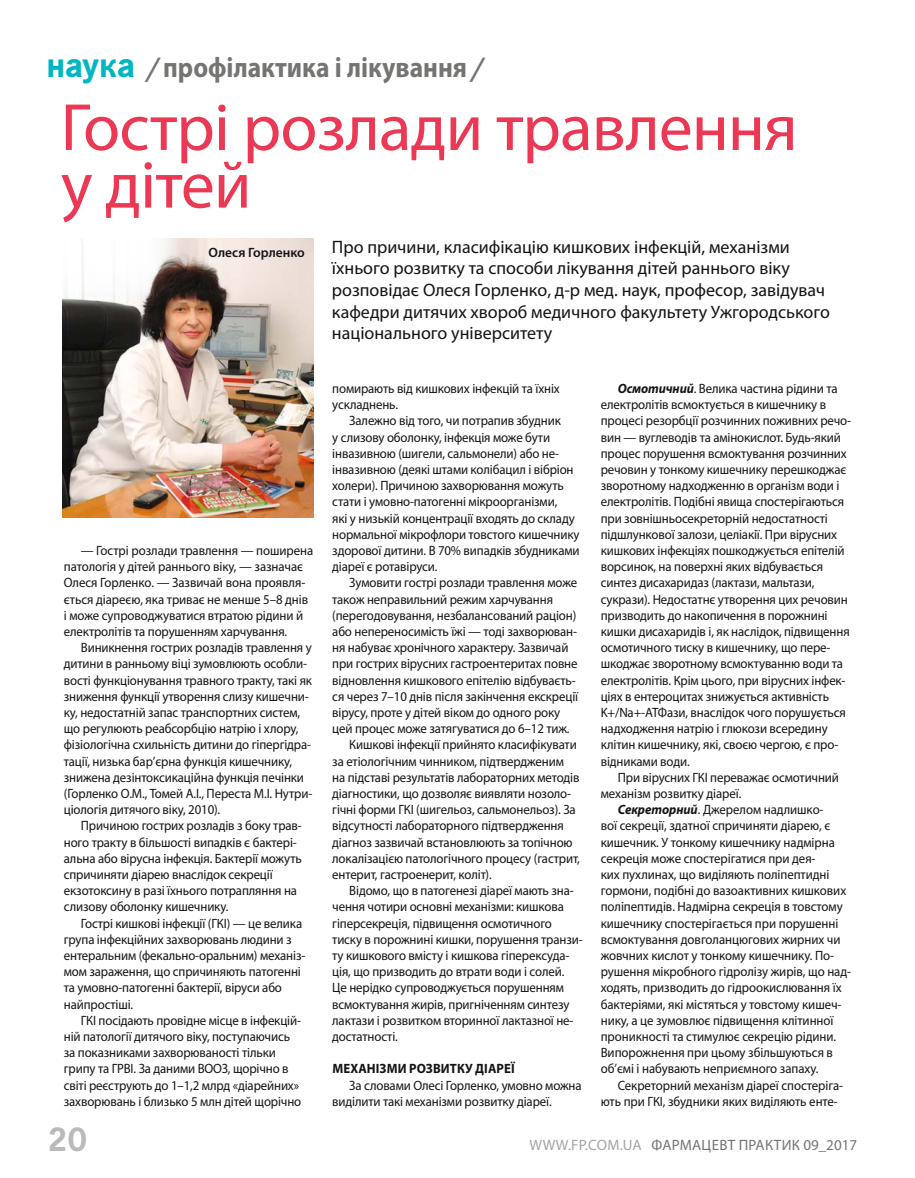
<style>
.page{position:relative;width:915px;height:1178px;background:#fff}
.page>*{position:absolute;margin:0;border:0;box-sizing:border-box;transform-origin:0 0}
.t1{font:67.2px/57.6px "Myriad Pro";letter-spacing:-.01em;color:#eb3854}
.t2{font:700 34.5px "News Paper C";color:#bababb}
.t3{font:700 28.5px "Myriad Pro";color:#747473;scale:.9 1}
.t4{font:18px/21.6px "Myriad Pro";color:#131413}
.t5{font:15px "Myriad Pro";letter-spacing:.02em;color:#747473}
.t6{font:13.5px/16.2px "Myriad Pro";letter-spacing:-.01em;color:#131413;scale:.95 1}
.t7{font:700 13.5px "Myriad Pro";letter-spacing:.01em;color:#131413;scale:.95 1}
.t8{font:600 13.5px "Myriad Pro";color:#131413}
.s1{font-family:"News Paper C";font-size:36px;color:#00b6c0}
.s2{font-family:"News Paper C"}
.s3{font-weight:700;font-style:italic}
.s4{color:#a3a4a4}
</style>
<div class="page">
<img style="left:62px;top:238px;width:251px;height:280px">
<h3 class="t3" style="left:47px;top:56px;width:486px"><span class="s1">наука</span> <span class="s2">/</span> профілактика і лікування <span class="s2">/</span></h3>
<h1 class="t1" style="left:61px;top:104px;width:738px">Гострі розлади травлення у дітей</h1>
<p class="t4" style="left:332px;top:237px;width:499px">Про причини, класифікацію кишкових інфекцій, механізми їхнього розвитку та способи лікування дітей раннього віку розповідає Олеся Горленко, д-р мед. наук, професор, завідувач кафедри дитячих хвороб медичного факультету Ужгородського національного університету</p>
<p class="t8" style="left:208px;top:247px;width:98px">Олеся Горленко</p>
<p class="t6" style="left:64px;top:543px;width:264px;text-indent:17px">— Гострі розлади травлення — поширена патологія у дітей раннього віку, — зазначає Олеся Горленко. — Зазвичай вона проявля&shy;ється діареєю, яка триває не менше 5–8 днів і може супроводжуватися втратою рідини й електролітів та порушенням харчування.</p>
<p class="t6" style="left:64px;top:640px;width:263px;text-indent:17px">Виникнення гострих розладів травлення у дитини в ранньому віці зумовлюють особли&shy;вості функціонування травного тракту, такі як зниження функції утворення слизу кишечни&shy;ку, недостатній запас транспортних систем, що регулюють реабсорбцію натрію і хлору, фізіологічна схильність дитини до гіпергідра&shy;тації, низька бар’єрна функція кишечнику, знижена дезінтоксикаційна функція печінки (Горленко О.М., Томей А.І., Переста М.І. Нутри&shy;ціологія дитячого віку, 2010).</p>
<p class="t6" style="left:64px;top:819px;width:252px;text-indent:17px">Причиною гострих розладів з боку трав&shy;ного тракту в більшості випадків є бактері&shy;альна або вірусна інфекція. Бактерії можуть спричиняти діарею внаслідок секреції екзотоксину в разі їхнього потрапляння на слизову оболонку кишечнику.</p>
<p class="t6" style="left:64px;top:916px;width:255px;text-indent:17px">Гострі кишкові інфекції (ГКІ) — це велика група інфекційних захворювань людини з ентеральним (фекально-оральним) механіз&shy;мом зараження, що спричиняють патогенні та умовно-патогенні бактерії, віруси або найпростіші.</p>
<p class="t6" style="left:64px;top:1013px;width:251px;text-indent:17px">ГКІ посідають провідне місце в інфекцій&shy;ній патології дитячого віку, поступаючись за показниками захворюваності тільки грипу та ГРВІ. За даними ВООЗ, щорічно в світі реєструють до 1–1,2 млрд «діарейних» захворювань і близько 5 млн дітей щорічно</p>
<h2 class="t2" style="left:47px;top:1127px;width:42px">20</h2>
<p class="t6" style="left:332px;top:381px;width:241px">помирають від кишкових інфекцій та їхніх ускладнень.</p>
<p class="t6" style="left:332px;top:414px;width:262px;text-indent:17px">Залежно від того, чи потрапив збудник<br>у слизову оболонку, інфекція може бути інвазивною (шигели, сальмонели) або не&shy;інвазивною (деякі штами колібацил і вібріон холери). Причиною захворювання можуть стати і умовно-патогенні мікроорганізми,<br>які у низькій концентрації входять до складу нормальної мікрофлори товстого кишечнику здорової дитини. В 70% випадків збудниками діареї є ротавіруси.</p>
<p class="t6" style="left:349px;top:576px;width:241px">Зумовити гострі розлади травлення може</p>
<p class="t6" style="left:332px;top:592px;width:234px">також неправильний режим харчування</p>
<p class="t6" style="left:332px;top:608px;width:258px">(перегодовування, незбалансований раціон)</p>
<p class="t6" style="left:332px;top:624px;width:259px">або непереносимість їжі — тоді захворюван-</p>
<p class="t6" style="left:332px;top:640px;width:250px">ня набуває хронічного характеру. Зазвичай</p>
<p class="t6" style="left:332px;top:657px;width:259px">при гострих вірусних гастроентеритах повне</p>
<p class="t6" style="left:332px;top:673px;width:258px">відновлення кишкового епітелію відбуваєть-</p>
<p class="t6" style="left:332px;top:689px;width:260px">ся через 7–10 днів після закінчення екскреції</p>
<p class="t6" style="left:332px;top:705px;width:241px">вірусу, проте у дітей віком до одного року</p>
<p class="t6" style="left:332px;top:721px;width:251px">цей процес може затягуватися до 6–12 тиж.</p>
<p class="t6" style="left:349px;top:738px;width:241px">Кишкові інфекції прийнято класифікувати</p>
<p class="t6" style="left:332px;top:754px;width:245px">за етіологічним чинником, підтвердженим</p>
<p class="t6" style="left:332px;top:770px;width:262px">на підставі результатів лабораторних методів</p>
<p class="t6" style="left:332px;top:786px;width:253px">діагностики, що дозволяє виявляти нозоло-</p>
<p class="t6" style="left:332px;top:802px;width:258px">гічні форми ГКІ (шигельоз, сальмонельоз). За</p>
<p class="t6" style="left:332px;top:819px;width:245px">відсутності лабораторного підтвердження</p>
<p class="t6" style="left:332px;top:835px;width:254px">діагноз зазвичай встановлюють за топічною</p>
<p class="t6" style="left:332px;top:851px;width:262px">локалізацією патологічного процесу (гастрит,</p>
<p class="t6" style="left:332px;top:867px;width:169px">ентерит, гастроенерит, коліт).</p>
<p class="t6" style="left:349px;top:883px;width:238px">Відомо, що в патогенезі діареї мають зна-</p>
<p class="t6" style="left:332px;top:900px;width:245px">чення чотири основні механізми: кишкова</p>
<p class="t6" style="left:332px;top:916px;width:233px">гіперсекреція, підвищення осмотичного</p>
<p class="t6" style="left:332px;top:932px;width:265px">тиску в порожнині кишки, порушення транзи-</p>
<p class="t6" style="left:332px;top:948px;width:251px">ту кишкового вмісту і кишкова гіперексуда-</p>
<p class="t6" style="left:332px;top:964px;width:246px">ція, що призводить до втрати води і солей.</p>
<p class="t6" style="left:332px;top:981px;width:245px">Це нерідко супроводжується порушенням</p>
<p class="t6" style="left:332px;top:997px;width:251px">всмоктування жирів, пригніченням синтезу</p>
<p class="t6" style="left:332px;top:1013px;width:255px">лактази і розвитком вторинної лактазної не-</p>
<p class="t6" style="left:332px;top:1029px;width:70px">достатності.</p>
<p class="t7" style="left:332px;top:1064px;width:193px">МЕХАНІЗМИ РОЗВИТКУ ДІАРЕЇ</p>
<p class="t6" style="left:332px;top:1078px;width:264px;text-indent:17px">За словами Олесі Горленко, умовно можна виділити такі механізми розвитку діареї.</p>
<p class="t6" style="left:600px;top:381px;width:265px;text-indent:17px"><span class="s3">Осмотичний</span>. Велика частина рідини та електролітів всмоктується в кишечнику в процесі резорбції розчинних поживних речо&shy;вин — вуглеводів та амінокислот. Будь-який процес порушення всмоктування розчинних речовин у тонкому кишечнику перешкоджає зворотному надходженню в організм води і електролітів. Подібні явища спостерігаються при зовнішньосекреторній недостатності підшлункової залози, целіакії. При вірусних кишкових інфекціях пошкоджується епітелій ворсинок, на поверхні яких відбувається синтез дисахаридаз (лактази, мальтази, сукрази). Недостатнє утворення цих речовин призводить до накопичення в порожнині кишки дисахаридів і, як наслідок, підвищення осмотичного тиску в кишечнику, що пере&shy;шкоджає зворотному всмоктуванню води та електролітів. Крім цього, при вірусних інфек&shy;ціях в ентероцитах знижується активність K+/Nа+-АТФази, внаслідок чого порушується надходження натрію і глюкози всередину клітин кишечнику, які, своєю чергою, є про&shy;відниками води.</p>
<p class="t6" style="left:600px;top:770px;width:252px;text-indent:17px">При вірусних ГКІ переважає осмотичний механізм розвитку діареї.</p>
<p class="t6" style="left:600px;top:802px;width:265px;text-indent:17px"><span class="s3">Секреторний</span>. Джерелом надлишко-<br>вої секреції, здатної спричиняти діарею, є кишечник. У тонкому кишечнику надмірна секреція може спостерігатися при дея-<br>ких пухлинах, що виділяють поліпептидні гормони, подібні до вазоактивних кишкових поліпептидів. Надмірна секреція в товстому кишечнику спостерігається при порушенні всмоктування довголанцюгових жирних чи жовчних кислот у тонкому кишечнику. По&shy;рушення мікробного гідролізу жирів, що над&shy;ходять, призводить до гідроокислювання їх бактеріями, які містяться у товстому кишеч&shy;нику, а це зумовлює підвищення клітинної проникності та стимулює секрецію рідини.<br>Випорожнення при цьому збільшуються в об’ємі і набувають неприємного запаху.</p>
<p class="t6" style="left:600px;top:1078px;width:256px;text-indent:17px">Секреторний механізм діареї спостеріга&shy;ють при ГКІ, збудники яких виділяють енте-</p>
<p class="t5" style="left:529px;top:1139px;width:329px"><span class="s4">WWW.FP.COM.UA</span> ФАРМАЦЕВТ ПРАКТИК 09_2017</p>
</div>
